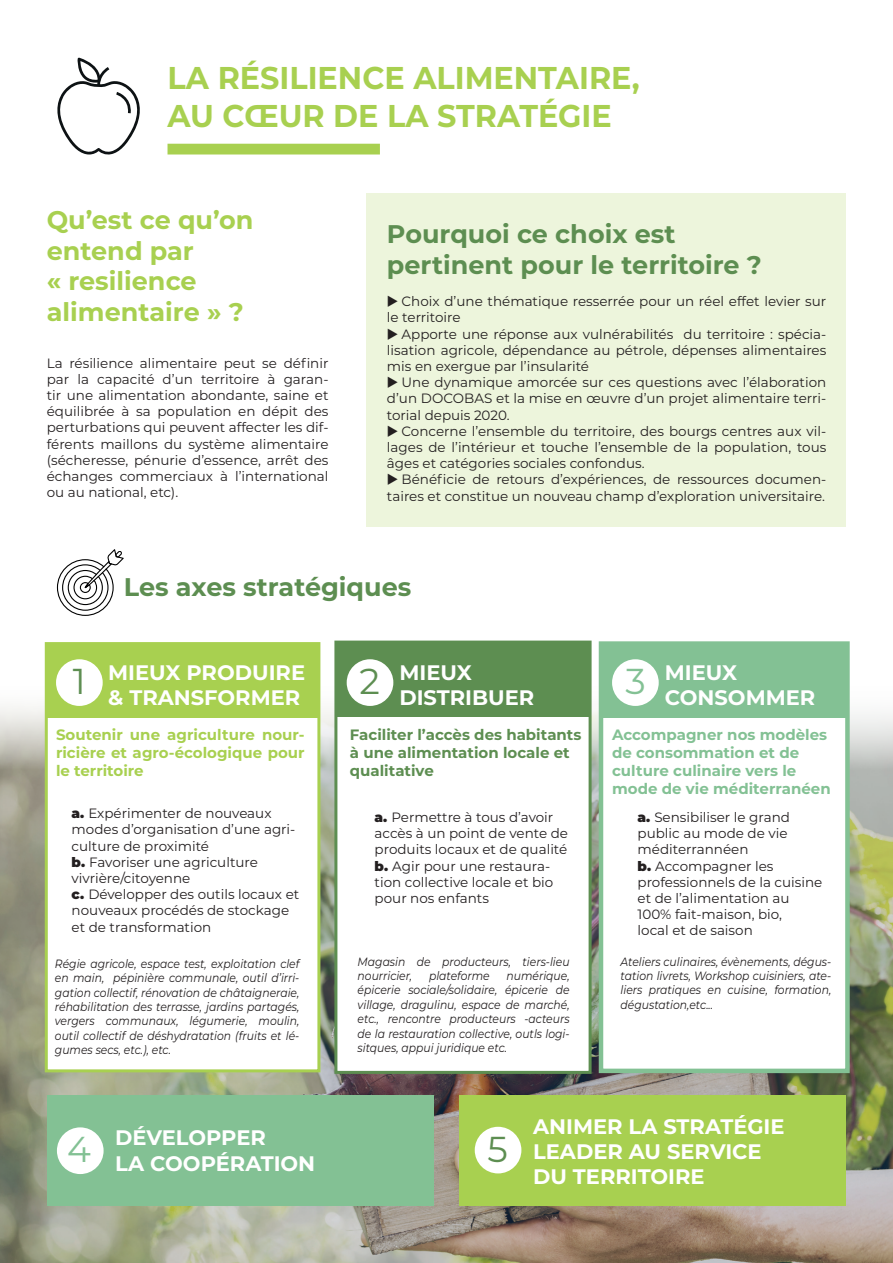
<style>
.page{position:relative;width:893px;height:1263px;background:#fff}
.page>*{position:absolute;margin:0;border:0;box-sizing:border-box;transform-origin:0 0}
.t1{font:36px "Montserrat";color:#5d8e51}
.t2{font:36px "Montserrat";color:#83c194}
.t3{font:700 31.5px "Montserrat";color:#a8d050;scale:.96 1}
.t4{font:700 25.5px "Montserrat";color:#5d8e51}
.t5{font:700 25.5px "Montserrat";color:#a8d050}
.t6{font:700 21px/25.2px "Montserrat";color:#fff}
.t7{font:700 15px/18px "Montserrat";color:#83c194}
.t8{font:700 15px/18px "Montserrat";color:#a8d050;text-align:justify}
.t9{font:700 15px/18px "Montserrat";color:#5d8e51}
.t10{font:13.5px/16.2px "Montserrat";color:#231f20}
.t11{font:italic 12px/14.4px "Montserrat";color:#231f20;text-align:justify;scale:.9 1}
.s1{font-weight:900}
</style>
<div class="page">
<img style="left:0;top:680px;width:893px;height:583px">
<div style="left:334px;top:641px;width:258px;height:433px;background:#fff;border:3px solid #5d8e51"></div>
<div style="left:599px;top:641px;width:251px;height:432px;background:#fff;border:4px solid #83c194"></div>
<div style="left:459px;top:1095px;width:387px;height:111px;background:#a8d050"></div>
<div style="left:47px;top:1095px;width:387px;height:111px;background:#83c194"></div>
<div style="left:336px;top:642px;width:254px;height:74px;background:#5d8e51"></div>
<div style="left:45px;top:642px;width:275px;height:430px;background:#fff;border:3px solid #a8d050"></div>
<div style="left:601px;top:644px;width:246px;height:74px;background:#83c194"></div>
<div style="left:46px;top:644px;width:273px;height:74px;background:#a8d050"></div>
<div style="left:366px;top:193px;width:480px;height:334px;background:#edf5dc"></div>
<div style="left:168px;top:144px;width:212px;height:10px;background:#a8d050"></div>
<svg style="left:57px;top:58px;width:83px;height:97px"></svg>
<div style="left:56px;top:659px;width:47px;height:47px;background:#fff;border-radius:50%"></div>
<div style="left:347px;top:659px;width:46px;height:47px;background:#fff;border-radius:50%"></div>
<div style="left:612px;top:659px;width:47px;height:47px;background:#fff;border-radius:50%"></div>
<div style="left:57px;top:1127px;width:47px;height:47px;background:#fff;border-radius:50%"></div>
<div style="left:475px;top:1127px;width:46px;height:46px;background:#fff;border-radius:50%"></div>
<svg style="left:57px;top:549px;width:67px;height:67px"></svg>
<p class="t3" style="left:168px;top:55px;width:493px">LA RÉSILIENCE ALIMENTAIRE,</p>
<p class="t3" style="left:168px;top:93px;width:464px">AU CŒUR DE LA STRATÉGIE</p>
<p class="t5" style="left:47px;top:201px;width:208px">Qu’est ce qu’on</p>
<p class="t5" style="left:47px;top:232px;width:149px">entend par</p>
<p class="t5" style="left:47px;top:263px;width:151px">« resilience</p>
<p class="t5" style="left:47px;top:293px;width:198px">alimentaire » ?</p>
<p class="t10" style="left:47px;top:354px;width:283px;text-align:justify">La résilience alimentaire peut se définir par la capacité d’un territoire à garan&shy;tir une alimentation abondante, saine et équilibrée à sa population en dépit des perturbations qui peuvent affecter les dif&shy;férents maillons du système alimentaire (sécheresse, pénurie d’essence, arrêt des échanges commerciaux à l’international ou au national, etc).</p>
<p class="t4" style="left:387px;top:216px;width:290px">Pourquoi ce choix est</p>
<p class="t4" style="left:387px;top:246px;width:376px">pertinent pour le territoire ?</p>
<p class="t10" style="left:387px;top:293px;width:441px">◆ Choix d’une thématique resserrée pour un réel effet levier sur le territoire</p>
<p class="t10" style="left:387px;top:325px;width:441px;text-align:justify">◆ Apporte une réponse aux vulnérabilités du territoire : spécia&shy;lisation agricole, dépendance au pétrole, dépenses alimentaires mis en exergue par l’insularité</p>
<p class="t10" style="left:387px;top:374px;width:441px;text-align:justify">◆ Une dynamique amorcée sur ces questions avec l’élaboration d’un DOCOBAS et la mise en œuvre d’un projet alimentaire terri&shy;torial depuis 2020.</p>
<p class="t10" style="left:387px;top:422px;width:441px;text-align:justify">◆ Concerne l’ensemble du territoire, des bourgs centres aux vil&shy;lages de l’intérieur et touche l’ensemble de la population, tous âges et catégories sociales confondus.</p>
<p class="t10" style="left:387px;top:471px;width:441px">◆ Bénéficie de retours d’expériences, de ressources documen&shy;taires et constitue un nouveau champ d’exploration universitaire.</p>
<p class="t4" style="left:124px;top:569px;width:289px">Les axes stratégiques</p>
<p class="t6" style="left:108px;top:658px;width:198px">MIEUX PRODUIRE</p>
<p class="t6" style="left:108px;top:684px;width:194px">&amp; TRANSFORMER</p>
<p class="t8" style="left:56px;top:724px;width:250px">Soutenir une agriculture nour&shy;ricière et agro-écologique pour le territoire</p>
<p class="t10" style="left:72px;top:805px;width:225px"><span class="s1">a.</span> Expérimenter de nouveaux modes d’organisation d’une agri&shy;culture de proximité</p>
<p class="t10" style="left:72px;top:853px;width:188px"><span class="s1">b.</span> Favoriser une agriculture vivrière/citoyenne</p>
<p class="t10" style="left:72px;top:886px;width:229px"><span class="s1">c.</span> Développer des outils locaux et nouveaux procédés de stockage et de transformation</p>
<p class="t11" style="left:55px;top:956px;width:273px">Régie agricole, espace test, exploitation clef en main, pépinière communale, outil d’irri&shy;gation collectif, rénovation de châtaigneraie, réhabilitation des terrasse, jardins partagés, vergers communaux, légumerie, moulin, outil collectif de déshydratation (fruits et lé&shy;gumes secs, etc.), etc.</p>
<p class="t6" style="left:399px;top:658px;width:74px">MIEUX</p>
<p class="t6" style="left:399px;top:684px;width:136px">DISTRIBUER</p>
<p class="t9" style="left:350px;top:724px;width:233px">Faciliter l’accès des habitants à une alimentation locale et qualitative</p>
<p class="t10" style="left:375px;top:809px;width:195px"><span class="s1">a.</span> Permettre à tous d’avoir accès à un point de vente de produits locaux et de qualité</p>
<p class="t10" style="left:375px;top:857px;width:180px"><span class="s1">b.</span> Agir pour une restaura&shy;tion collective locale et bio pour nos enfants</p>
<p class="t6" style="left:665px;top:658px;width:152px">MIEUX<br>CONSOMMER</p>
<p class="t7" style="left:612px;top:724px;width:220px">Accompagner nos modèles de consommation et de culture culinaire vers le mode de vie méditerranéen</p>
<p class="t10" style="left:638px;top:809px;width:154px"><span class="s1">a.</span> Sensibiliser le grand</p>
<p class="t10" style="left:638px;top:825px;width:151px">public au mode de vie</p>
<p class="t10" style="left:638px;top:841px;width:112px">méditerrannéen</p>
<p class="t10" style="left:638px;top:857px;width:137px"><span class="s1">b.</span> Accompagner les</p>
<p class="t10" style="left:638px;top:873px;width:186px">professionnels de la cuisine et de l’alimentation au<br>100% fait-maison, bio,</p>
<p class="t10" style="left:638px;top:922px;width:117px">local et de saison</p>
<p class="t11" style="left:621px;top:954px;width:236px">Ateliers culinaires, évènements, dégus&shy;tation livrets, Workshop cuisiniers, ate&shy;liers pratiques en cuisine, formation, dégustation,etc...</p>
<p class="t1" style="left:73px;top:657px;width:14px">1</p>
<p class="t1" style="left:359px;top:657px;width:22px">2</p>
<p class="t2" style="left:626px;top:657px;width:22px">3</p>
<p class="t11" style="left:358px;top:954px;width:237px">Magasin de producteurs, tiers-lieu nourricier,</p>
<p class="t11" style="left:429px;top:968px;width:69px">plateforme</p>
<p class="t11" style="left:358px;top:968px;width:237px;text-indent:149px">numérique, épicerie sociale/solidaire, épicerie de village, dragulinu, espace de marché, etc., rencontre producteurs -acteurs de la restauration collective, outls logi&shy;sitques, appui juridique etc.</p>
<p class="t2" style="left:67px;top:1125px;width:25px">4</p>
<p class="t6" style="left:115px;top:1124px;width:152px">DÉVELOPPER</p>
<p class="t6" style="left:115px;top:1149px;width:201px">LA COOPÉRATION</p>
<p class="t1" style="left:487px;top:1125px;width:22px">5</p>
<p class="t6" style="left:533px;top:1113px;width:253px">ANIMER LA STRATÉGIE</p>
<p class="t6" style="left:533px;top:1138px;width:230px">LEADER AU SERVICE</p>
<p class="t6" style="left:533px;top:1163px;width:173px">DU TERRITOIRE</p>
</div>
